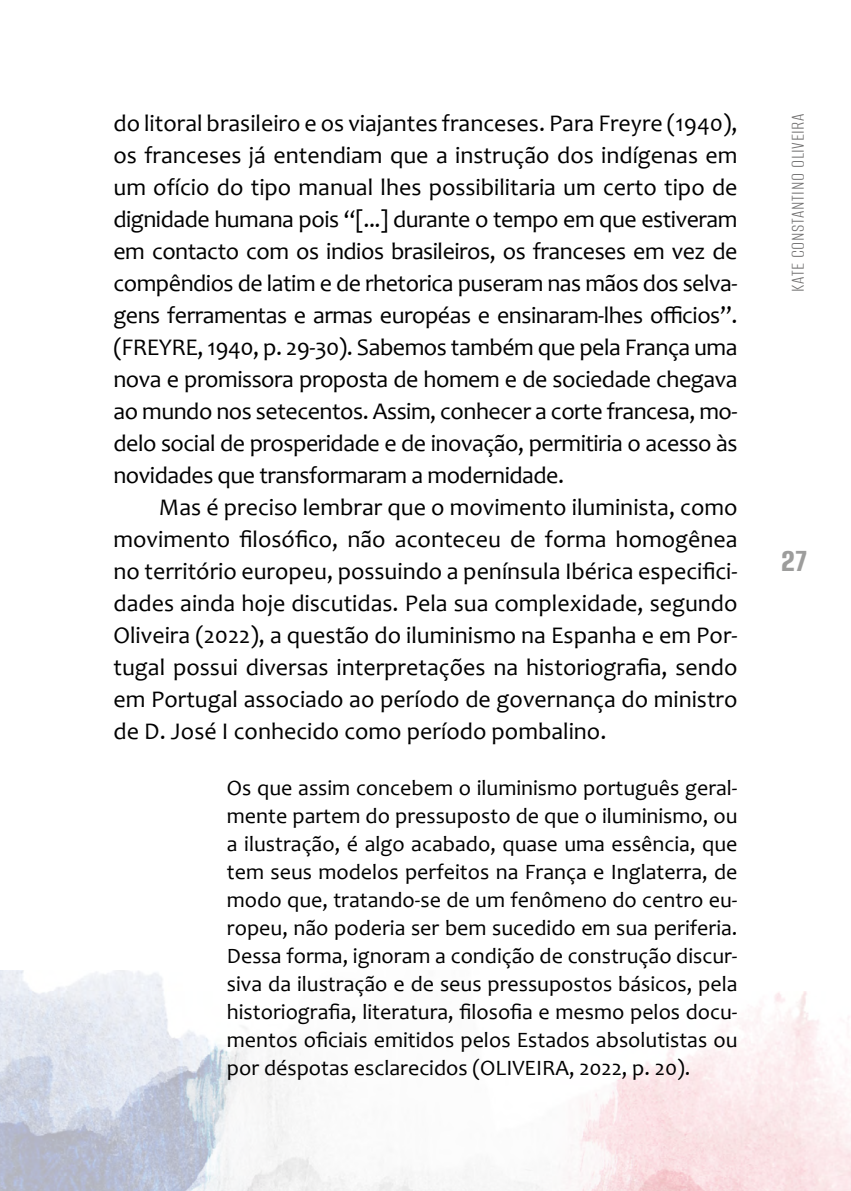
<style>
.page{position:relative;width:851px;height:1191px;background:#fff}
.page>*{position:absolute;margin:0;border:0;box-sizing:border-box;transform-origin:0 0}
.t1{font:100 34px "Alumni Sans";color:#9d9d9c}
.t2{font:24px/32px "Candara";letter-spacing:-.01em;color:#000;text-align:justify}
.t3{font:22px/28px "Candara";color:#000;text-align:justify}
.t4{font:100 20px "Alumni Sans";letter-spacing:.03em;color:#706f6f}
</style>
<div class="page">
<img style="left:0;top:970px;width:850px;height:221px">
<p class="t2" style="left:113px;top:107px;width:625px">do litoral brasileiro e os viajantes franceses. Para Freyre (1940), os franceses já entendiam que a instrução dos indígenas em um ofício do tipo manual lhes possibilitaria um certo tipo de dignidade humana pois “[...] durante o tempo em que estiveram em contacto com os indios brasileiros, os franceses em vez de compêndios de latim e de rhetorica puseram nas mãos dos selva&shy;gens ferramentas e armas européas e ensinaram-lhes officios”. (FREYRE, 1940, p. 29-30). Sabemos também que pela França uma nova e promissora proposta de homem e de sociedade chegava ao mundo nos setecentos. Assim, conhecer a corte francesa, mo&shy;delo social de prosperidade e de inovação, permitiria o acesso às novidades que transformaram a modernidade.</p>
<p class="t2" style="left:113px;top:491px;width:625px;text-indent:45px">Mas é preciso lembrar que o movimento iluminista, como movimento filosófico, não aconteceu de forma homogênea no território europeu, possuindo a península Ibérica especifici&shy;dades ainda hoje discutidas. Pela sua complexidade, segundo Oliveira (2022), a questão do iluminismo na Espanha e em Por&shy;tugal possui diversas interpretações na historiografia, sendo em Portugal associado ao período de governança do ministro de D. José I conhecido como período pombalino.</p>
<p class="t3" style="left:227px;top:773px;width:512px">Os que assim concebem o iluminismo português geral&shy;mente partem do pressuposto de que o iluminismo, ou a ilustração, é algo acabado, quase uma essência, que tem seus modelos perfeitos na França e Inglaterra, de modo que, tratando-se de um fenômeno do centro eu&shy;ropeu, não poderia ser bem sucedido em sua periferia.<br>Dessa forma, ignoram a condição de construção discur&shy;siva da ilustração e de seus pressupostos básicos, pela historiografia, literatura, filosofia e mesmo pelos docu&shy;mentos oficiais emitidos pelos Estados absolutistas ou por déspotas esclarecidos (OLIVEIRA, 2022, p. 20).</p>
<p class="t4" style="left:787px;top:292px;width:180px;rotate:-90deg">KATE CONSTANTINO OLIVEIRA</p>
<h1 class="t1" style="left:781px;top:544px;width:27px">27</h1>
</div>
